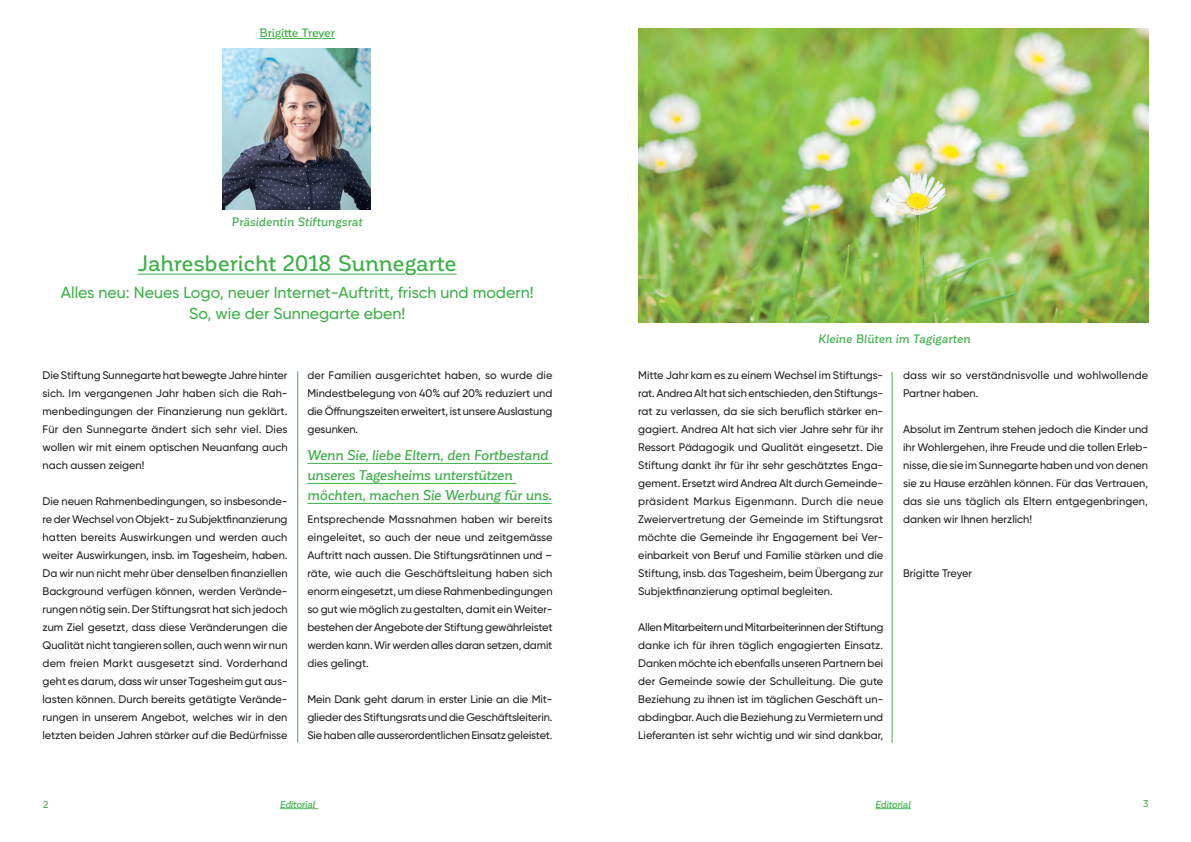
<style>
.page{position:relative;width:1191px;height:842px;background:#fff}
.page>*{position:absolute;margin:0;border:0;box-sizing:border-box;transform-origin:0 0}
.t1{font:500 22px "Corporative";color:#3eaf49}
.t2{font:500 16px/21px "Gilroy";color:#3eaf49;text-align:center}
.t3{font:italic 500 14px/20px "Corporative";letter-spacing:-.015em;color:#3eaf49}
.t4{font:italic 500 12px "Corporative";letter-spacing:.005em;color:#3eaf49}
.t5{font:500 12px "Corporative";letter-spacing:-.015em;color:#3eaf49}
.t6{font:500 11px/18px "Gilroy";color:#231f20;text-align:justify}
.t7{font:italic 500 10px "Corporative";letter-spacing:-.02em;color:#3eaf49}
.t8{font:500 10px "Gilroy";color:#3eaf49}
</style>
<div class="page">
<hr style="left:280px;top:808px;width:38px;height:1px;background:#3eaf49">
<svg style="left:280px;top:808px;width:36px;height:2px"></svg>
<svg style="left:875px;top:808px;width:36px;height:2px"></svg>
<svg style="left:137px;top:273px;width:320px;height:2px"></svg>
<hr style="left:307px;top:463px;width:245px;height:1px;background:#3eaf49">
<hr style="left:307px;top:483px;width:209px;height:1px;background:#3eaf49">
<hr style="left:307px;top:503px;width:245px;height:1px;background:#3eaf49">
<img style="left:638px;top:28px;width:510px;height:294px">
<img style="left:223px;top:49px;width:148px;height:161px">
<svg style="left:259px;top:38px;width:76px;height:1px"></svg>
<hr style="left:297px;top:371px;width:1px;height:372px;background:#3eaf49">
<hr style="left:891px;top:372px;width:1px;height:371px;background:#3eaf49">
<p class="t5" style="left:259px;top:27px;width:77px">Brigitte Treyer</p>
<p class="t4" style="left:232px;top:216px;width:132px">Präsidentin Stiftungsrat</p>
<h1 class="t1" style="left:138px;top:252px;width:321px">Jahresbericht 2018 Sunnegarte</h1>
<h2 class="t2" style="left:61px;top:282px;width:474px">Alles neu: Neues Logo, neuer Internet-Auftritt, frisch und modern!<br>So, wie der Sunnegarte eben!</h2>
<p class="t6" style="left:43px;top:366px;width:247px">Die Stiftung Sunnegarte hat bewegte Jahre hinter sich. Im vergangenen Jahr haben sich die Rah&shy;menbedingungen der Finanzierung nun geklärt.<br>Für den Sunnegarte ändert sich sehr viel. Dies wollen wir mit einem optischen Neuanfang auch nach aussen zeigen!</p>
<p class="t6" style="left:43px;top:492px;width:247px">Die neuen Rahmenbedingungen, so insbesonde&shy;re der Wechsel von Objekt- zu Subjektfinanzierung hatten bereits Auswirkungen und werden auch weiter Auswirkungen, insb. im Tagesheim, haben.<br>Da wir nun nicht mehr über denselben finanziellen Background verfügen können, werden Verände&shy;rungen nötig sein. Der Stiftungsrat hat sich jedoch zum Ziel gesetzt, dass diese Veränderungen die Qualität nicht tangieren sollen, auch wenn wir nun dem freien Markt ausgesetzt sind. Vorderhand geht es darum, dass wir unser Tagesheim gut aus&shy;lasten können. Durch bereits getätigte Verände&shy;rungen in unserem Angebot, welches wir in den letzten beiden Jahren stärker auf die Bedürfnisse</p>
<p class="t6" style="left:307px;top:366px;width:247px">der Familien ausgerichtet haben, so wurde die Mindestbelegung von 40% auf 20% reduziert und die Öffnungszeiten erweitert, ist unsere Auslastung gesunken.</p>
<p class="t3" style="left:307px;top:446px;width:246px">Wenn Sie, liebe Eltern, den Fortbestand unseres Tagesheims unterstützen möchten, machen Sie Werbung für uns.</p>
<p class="t6" style="left:307px;top:510px;width:247px">Entsprechende Massnahmen haben wir bereits eingeleitet, so auch der neue und zeitgemässe Auftritt nach aussen. Die Stiftungsrätinnen und – räte, wie auch die Geschäftsleitung haben sich enorm eingesetzt, um diese Rahmenbedingungen so gut wie möglich zu gestalten, damit ein Weiter&shy;bestehen der Angebote der Stiftung gewährleistet werden kann. Wir werden alles daran setzen, damit dies gelingt.</p>
<p class="t6" style="left:307px;top:690px;width:246px">Mein Dank geht darum in erster Linie an die Mit&shy;glieder des Stiftungsrats und die Geschäftsleiterin.<br>Sie haben alle ausserordentlichen Einsatz geleistet.</p>
<p class="t4" style="left:818px;top:333px;width:154px">Kleine Blüten im Tagigarten</p>
<p class="t6" style="left:638px;top:366px;width:247px">Mitte Jahr kam es zu einem Wechsel im Stiftungs&shy;rat. Andrea Alt hat sich entschieden, den Stiftungs&shy;rat zu verlassen, da sie sich beruflich stärker en&shy;gagiert. Andrea Alt hat sich vier Jahre sehr für ihr Ressort Pädagogik und Qualität eingesetzt. Die Stiftung dankt ihr für ihr sehr geschätztes Enga&shy;gement. Ersetzt wird Andrea Alt durch Gemeinde&shy;präsident Markus Eigenmann. Durch die neue Zweiervertretung der Gemeinde im Stiftungsrat möchte die Gemeinde ihr Engagement bei Ver&shy;einbarkeit von Beruf und Familie stärken und die Stiftung, insb. das Tagesheim, beim Übergang zur Subjektfinanzierung optimal begleiten.</p>
<p class="t6" style="left:638px;top:618px;width:247px">Allen Mitarbeitern und Mitarbeiterinnen der Stiftung danke ich für ihren täglich engagierten Einsatz.<br>Danken möchte ich ebenfalls unseren Partnern bei der Gemeinde sowie der Schulleitung. Die gute Beziehung zu ihnen ist im täglichen Geschäft un&shy;abdingbar. Auch die Beziehung zu Vermietern und Lieferanten ist sehr wichtig und wir sind dankbar,</p>
<p class="t6" style="left:903px;top:366px;width:247px">dass wir so verständnisvolle und wohlwollende<br>Partner haben.</p>
<p class="t6" style="left:903px;top:420px;width:246px">Absolut im Zentrum stehen jedoch die Kinder und ihr Wohlergehen, ihre Freude und die tollen Erleb&shy;nisse, die sie im Sunnegarte haben und von denen sie zu Hause erzählen können. Für das Vertrauen, das sie uns täglich als Eltern entgegenbringen, danken wir Ihnen herzlich!</p>
<p class="t6" style="left:903px;top:564px;width:71px">Brigitte Treyer</p>
<p class="t8" style="left:43px;top:799px;width:7px">2</p>
<p class="t7" style="left:280px;top:799px;width:37px">Editorial</p>
<p class="t7" style="left:875px;top:799px;width:37px">Editorial</p>
<p class="t8" style="left:1143px;top:798px;width:7px">3</p>
</div>
